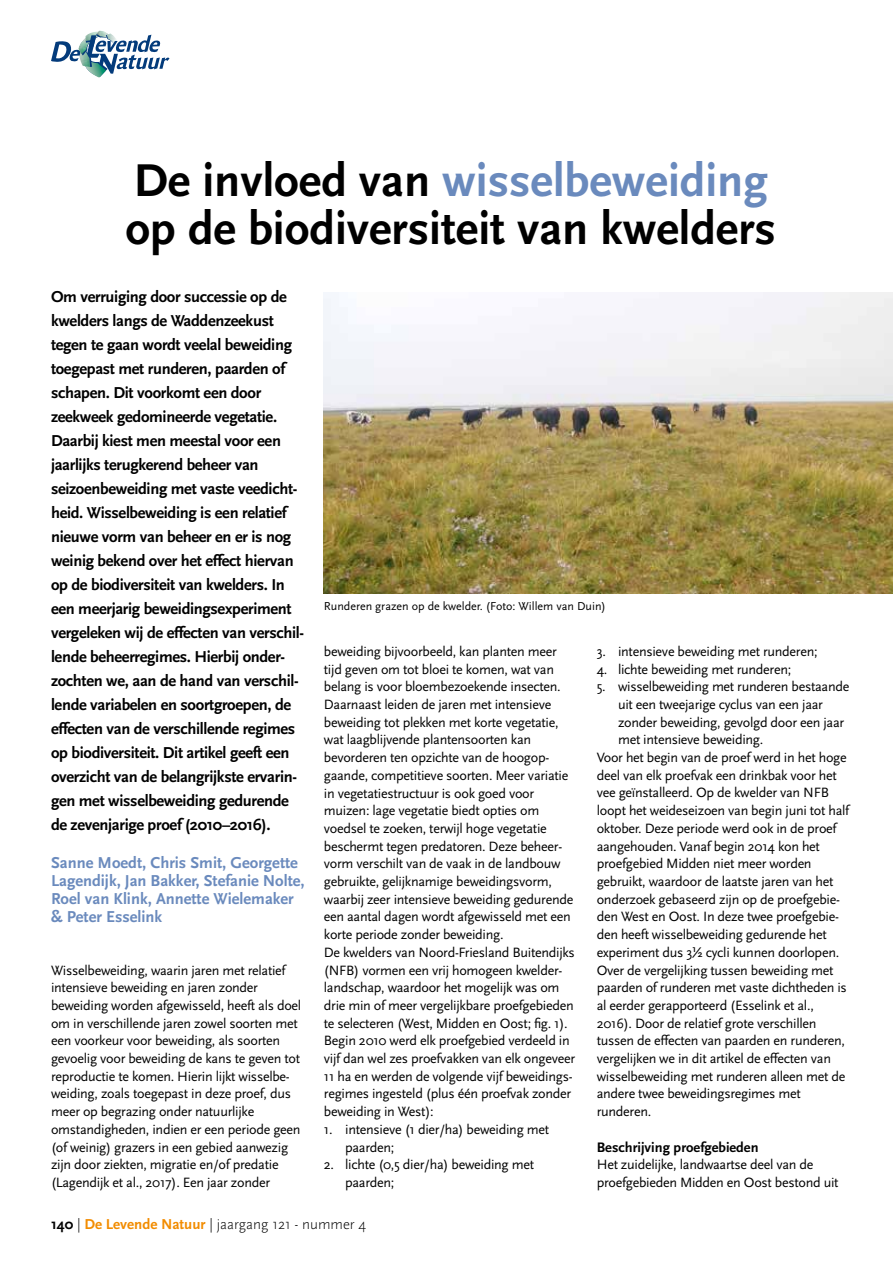
<style>
.page{position:relative;width:893px;height:1263px;background:#fff}
.page>*{position:absolute;margin:0;border:0;box-sizing:border-box;transform-origin:0 0}
.t1{font:700 48px/48px "Scala Sans Pro";color:#000}
.t2{font:700 16.5px/24px "Scala Sans Pro";letter-spacing:-.02em;color:#000}
.t3{font:700 16.5px/17.7px "Scala Sans Pro";color:#6a8abd}
.t4{font:300 15px "Scala Sans Pro";color:#000}
.t5{font:700 14.4px "Scala Sans Pro";color:#000}
.t6{font:14.1px/17.7px "Scala Sans Pro";letter-spacing:-.02em;color:#000}
.t7{font:12px "Scala Sans Pro";color:#000}
.s1{color:#6a8abd}
.s2{font-weight:700}
.s3{font-weight:700;color:#f28c00}
</style>
<div class="page">
<svg style="left:51px;top:31px;width:118px;height:46px"></svg>
<img style="left:324px;top:292px;width:569px;height:301px">
<h1 class="t1" style="left:125px;top:156px;width:652px">De invloed van <span class="s1">wisselbeweiding </span>op de biodiversiteit van kwelders</h1>
<p class="t2" style="left:51px;top:284px;width:255px">Om verruiging door successie op de kwelders langs de Waddenzeekust tegen te gaan wordt veelal beweiding toegepast met runderen, paarden of schapen. Dit voorkomt een door zeekweek gedomineerde vegetatie.<br>Daarbij kiest men meestal voor een jaarlijks terugkerend beheer van seizoenbeweiding met vaste veedicht&shy;heid. Wisselbeweiding is een relatief nieuwe vorm van beheer en er is nog weinig bekend over het effect hiervan op de biodiversiteit van kwelders. In een meerjarig beweidingsexperiment vergeleken wij de effecten van verschil&shy;lende beheerregimes. Hierbij onder&shy;zochten we, aan de hand van verschil&shy;lende variabelen en soortgroepen, de effecten van de verschillende regimes op biodiversiteit. Dit artikel geeft een overzicht van de belangrijkste ervarin&shy;gen met wisselbeweiding gedurende de zevenjarige proef (2010–2016).</p>
<p class="t3" style="left:51px;top:854px;width:255px">Sanne Moedt, Chris Smit, Georgette<br>Lagendijk, Jan Bakker, Stefanie Nolte,<br>Roel van Klink, Annette Wielemaker &amp; Peter Esselink</p>
<p class="t6" style="left:51px;top:961px;width:252px">Wisselbeweiding, waarin jaren met relatief intensieve beweiding en jaren zonder beweiding worden afgewisseld, heeft als doel om in verschillende jaren zowel soorten met een voorkeur voor beweiding, als soorten gevoelig voor beweiding de kans te geven tot reproductie te komen. Hierin lijkt wisselbe&shy;weiding, zoals toegepast in deze proef, dus meer op begrazing onder natuurlijke omstandigheden, indien er een periode geen (of weinig) grazers in een gebied aanwezig zijn door ziekten, migratie en/of predatie (Lagendijk et al., 2017). Een jaar zonder</p>
<p class="t7" style="left:324px;top:599px;width:284px">Runderen grazen op de kwelder. (Foto: Willem van Duin)</p>
<p class="t6" style="left:324px;top:642px;width:253px">beweiding bijvoorbeeld, kan planten meer tijd geven om tot bloei te komen, wat van belang is voor bloembezoekende insecten.<br>Daarnaast leiden de jaren met intensieve beweiding tot plekken met korte vegetatie, wat laagblijvende plantensoorten kan bevorderen ten opzichte van de hoogop&shy;gaande, competitieve soorten. Meer variatie in vegetatiestructuur is ook goed voor muizen: lage vegetatie biedt opties om voedsel te zoeken, terwijl hoge vegetatie beschermt tegen predatoren. Deze beheer&shy;vorm verschilt van de vaak in de landbouw gebruikte, gelijknamige beweidingsvorm, waarbij zeer intensieve beweiding gedurende een aantal dagen wordt afgewisseld met een korte periode zonder beweiding.<br>De kwelders van Noord-Friesland Buitendijks (NFB) vormen een vrij homogeen kwelder&shy;landschap, waardoor het mogelijk was om drie min of meer vergelijkbare proefgebieden te selecteren (West, Midden en Oost; fig. 1).<br>Begin 2010 werd elk proefgebied verdeeld in vijf dan wel zes proefvakken van elk ongeveer 11 ha en werden de volgende vijf beweidings&shy;regimes ingesteld (plus één proefvak zonder beweiding in West):</p>
<p class="t6" style="left:345px;top:1120px;width:205px;text-indent:-21px">1. intensieve (1 dier/ha) beweiding met paarden;</p>
<p class="t6" style="left:345px;top:1156px;width:190px;text-indent:-21px">2. lichte (0,5 dier/ha) beweiding met paarden;</p>
<p class="t6" style="left:597px;top:642px;width:222px">3. intensieve beweiding met runderen;</p>
<p class="t6" style="left:597px;top:660px;width:196px">4. lichte beweiding met runderen;</p>
<p class="t6" style="left:597px;top:678px;width:254px">5. wisselbeweiding met runderen bestaande</p>
<p class="t6" style="left:618px;top:695px;width:207px">uit een tweejarige cyclus van een jaar</p>
<p class="t6" style="left:618px;top:713px;width:228px">zonder beweiding, gevolgd door een jaar</p>
<p class="t6" style="left:618px;top:731px;width:147px">met intensieve beweiding.</p>
<p class="t6" style="left:597px;top:748px;width:251px">Voor het begin van de proef werd in het hoge</p>
<p class="t6" style="left:597px;top:766px;width:242px">deel van elk proefvak een drinkbak voor het</p>
<p class="t6" style="left:597px;top:784px;width:234px">vee geïnstalleerd. Op de kwelder van NFB</p>
<p class="t6" style="left:597px;top:802px;width:254px">loopt het weideseizoen van begin juni tot half</p>
<p class="t6" style="left:597px;top:819px;width:241px">oktober. Deze periode werd ook in de proef</p>
<p class="t6" style="left:597px;top:837px;width:225px">aangehouden. Vanaf begin 2014 kon het</p>
<p class="t6" style="left:597px;top:855px;width:216px">proefgebied Midden niet meer worden</p>
<p class="t6" style="left:597px;top:872px;width:238px">gebruikt, waardoor de laatste jaren van het</p>
<p class="t6" style="left:597px;top:890px;width:245px">onderzoek gebaseerd zijn op de proefgebie-</p>
<p class="t6" style="left:597px;top:908px;width:244px">den West en Oost. In deze twee proefgebie-</p>
<p class="t6" style="left:597px;top:926px;width:232px">den heeft wisselbeweiding gedurende het</p>
<p class="t6" style="left:597px;top:943px;width:244px">experiment dus 3½ cycli kunnen doorlopen.</p>
<p class="t6" style="left:597px;top:961px;width:238px">Over de vergelijking tussen beweiding met</p>
<p class="t6" style="left:597px;top:979px;width:252px">paarden of runderen met vaste dichtheden is</p>
<p class="t6" style="left:597px;top:996px;width:219px">al eerder gerapporteerd (Esselink et al.,</p>
<p class="t6" style="left:597px;top:1014px;width:221px">2016). Door de relatief grote verschillen</p>
<p class="t6" style="left:597px;top:1032px;width:250px">tussen de effecten van paarden en runderen,</p>
<p class="t6" style="left:597px;top:1049px;width:236px">vergelijken we in dit artikel de effecten van</p>
<p class="t6" style="left:597px;top:1067px;width:250px">wisselbeweiding met runderen alleen met de</p>
<p class="t6" style="left:597px;top:1085px;width:206px">andere twee beweidingsregimes met</p>
<p class="t6" style="left:597px;top:1102px;width:56px">runderen.</p>
<p class="t5" style="left:597px;top:1138px;width:163px">Beschrijving proefgebieden</p>
<p class="t6" style="left:597px;top:1156px;width:243px">Het zuidelijke, landwaartse deel van de proefgebieden Midden en Oost bestond uit</p>
<p class="t4" style="left:51px;top:1215px;width:317px"><span class="s2">140</span> | <span class="s3">De Levende Natuur</span> | jaargang 121 - nummer 4</p>
</div>
